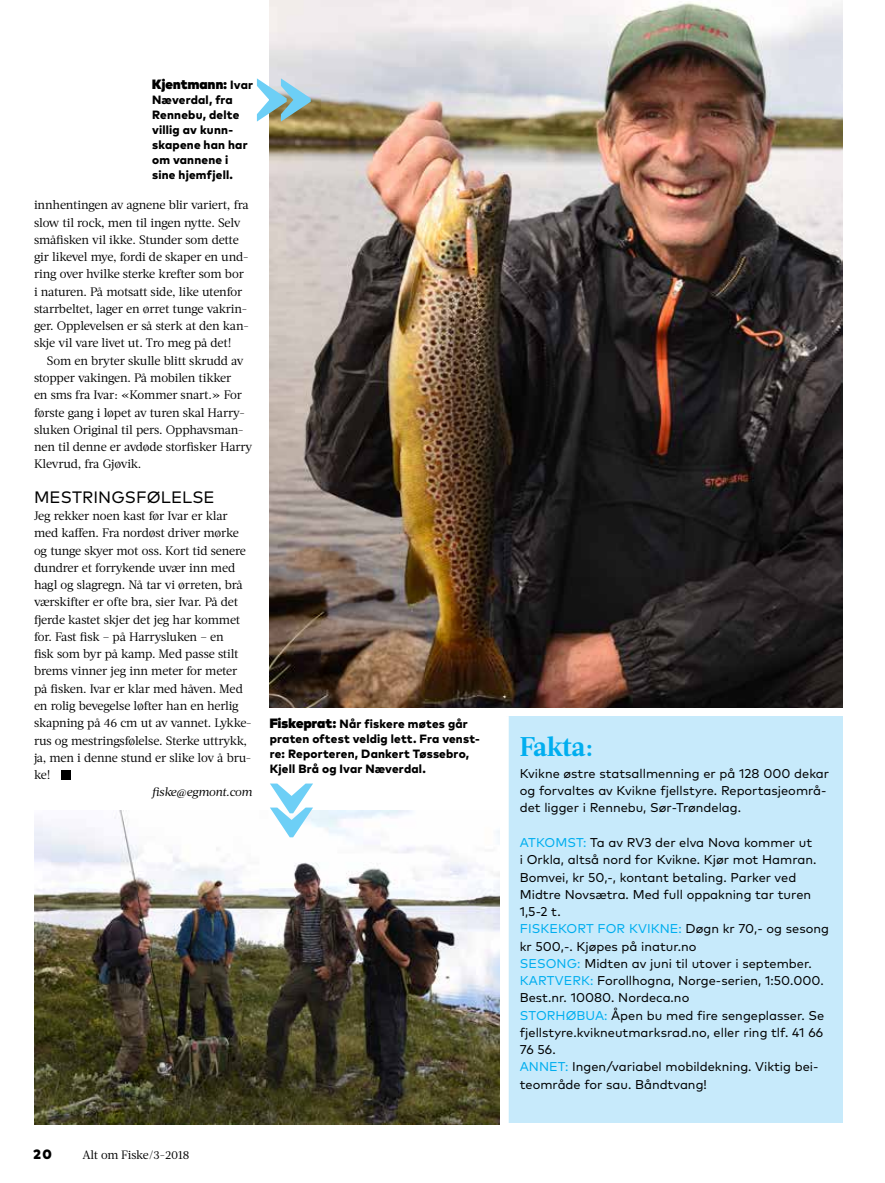
<style>
.page{position:relative;width:885px;height:1183px;background:#fff}
.page>*{position:absolute;margin:0;border:0;box-sizing:border-box;transform-origin:0 0}
.t1{font:700 27px "Acta";letter-spacing:-.03em;color:#00aeef}
.t2{font:16.5px "Mark OT";letter-spacing:.005em;color:#000}
.t3{font:900 13.5px "Mark OT";letter-spacing:.015em;color:#000}
.t4{font:900 13.5px "Mark OT";color:#000}
.t5{font:12.75px/17.2px "Mark OT";color:#000}
.t6{font:12.3px/17.2px "Acta";letter-spacing:-.015em;color:#000}
.t7{font:800 12px/15px "Mark OT";letter-spacing:.02em;color:#000}
.t8{font:12px "Acta";letter-spacing:-.01em;color:#000}
.t9{font:italic 12px "Acta";letter-spacing:-.03em;color:#000}
.s1{font-weight:800;font-size:12px}
.s2{font-weight:900;font-size:13.5px}
.s3{color:#00aeef}
</style>
<div class="page">
<img style="left:35px;top:810px;width:465px;height:313px">
<img style="left:270px;top:0;width:572px;height:707px">
<div style="left:62px;top:770px;width:9px;height:9px;background:#000"></div>
<div style="left:505px;top:715px;width:337px;height:407px;background:#c7eafb"></div>
<div style="left:502px;top:715px;width:6px;height:420px;background:#fff"></div>
<svg style="left:257px;top:78px;width:53px;height:43px;background:#9cc4cb"></svg>
<svg style="left:270px;top:783px;width:43px;height:54px"></svg>
<p class="t3" style="left:152px;top:75px;width:102px">Kjentmann: <span class="s1">Ivar</span></p>
<p class="t7" style="left:152px;top:92px;width:97px">Næverdal, fra<br>Rennebu, delte villig av kunn&shy;skapene han har om vannene i sine hjemfjell.</p>
<p class="t6" style="left:34px;top:196px;width:216px">innhentingen av agnene blir variert, fra slow til rock, men til ingen nytte. Selv småfisken vil ikke. Stunder som dette gir likevel mye, fordi de skaper en und&shy;ring over hvilke sterke krefter som bor i naturen. På motsatt side, like utenfor starrbeltet, lager en ørret tunge vakrin&shy;ger. Opplevelsen er så sterk at den kan&shy;skje vil vare livet ut. Tro meg på det!</p>
<p class="t6" style="left:34px;top:352px;width:220px;text-indent:13px">Som en bryter skulle blitt skrudd av stopper vakingen. På mobilen tikker<br>en sms fra Ivar: «Kommer snart.» For første gang i løpet av turen skal Harry&shy;sluken Original til pers. Opphavsman&shy;nen til denne er avdøde storfisker Harry Klevrud, fra Gjøvik.</p>
<h2 class="t2" style="left:34px;top:486px;width:182px">MESTRINGSFØLELSE</h2>
<p class="t6" style="left:34px;top:507px;width:219px">Jeg rekker noen kast før Ivar er klar med kafen. Fra nordøst driver mørke og tunge skyer mot oss. Kort tid senere dundrer et forrykende uvær inn med hagl og slagregn. Nå tar vi ørreten, brå værskifter er ofte bra, sier Ivar. På det fjerde kastet skjer det jeg har kommet for. Fast fisk – på Harrysluken – en<br>fisk som byr på kamp. Med passe stilt brems vinner jeg inn meter for meter på fisken. Ivar er klar med håven. Med en rolig bevegelse løfter han en herlig skapning på 46 cm ut av vannet. Lykke&shy;rus og mestringsfølelse. Sterke uttrykk, ja, men i denne stund er slike lov å bru&shy;ke!</p>
<p class="t9" style="left:152px;top:785px;width:102px">fiske@egmont.com</p>
<p class="t7" style="left:270px;top:715px;width:211px"><span class="s2">Fiskeprat:</span> Når fiskere møtes går praten oftest veldig lett. Fra venst&shy;re: Reporteren, Dankert Tøssebro, Kjell Brå og Ivar Næverdal.</p>
<p class="t4" style="left:33px;top:1145px;width:20px">20</p>
<p class="t8" style="left:82px;top:1147px;width:109px">Alt om Fiske/3-2018</p>
<h1 class="t1" style="left:519px;top:730px;width:75px">Fakta:</h1>
<p class="t5" style="left:519px;top:764px;width:311px">Kvikne østre statsallmenning er på 128 000 dekar og forvaltes av Kvikne fjellstyre. Reportasjeområ&shy;det ligger i Rennebu, Sør-Trøndelag.</p>
<p class="t5" style="left:519px;top:833px;width:310px"><span class="s3">ATKOMST:</span> Ta av RV3 der elva Nova kommer ut<br>i Orkla, altså nord for Kvikne. Kjør mot Hamran.<br>Bomvei, kr 50,-, kontant betaling. Parker ved Midtre Novsætra. Med full oppakning tar turen 1,5-2 t.<br><span class="s3">FISKEKORT FOR KVIKNE:</span> Døgn kr 70,- og sesong kr 500,-. Kjøpes på inatur.no<br><span class="s3">SESONG:</span> Midten av juni til utover i september.<br><span class="s3">KARTVERK:</span> Forollhogna, Norge-serien, 1:50.000.<br>Best.nr. 10080. Nordeca.no<br><span class="s3">STORHØBUA:</span> Åpen bu med fire sengeplasser. Se fjellstyre.kvikneutmarksrad.no, eller ring tlf. 41 66<br>76 56.<br><span class="s3">ANNET:</span> Ingen/variabel mobildekning. Viktig bei&shy;teområde for sau. Båndtvang!</p>
</div>
